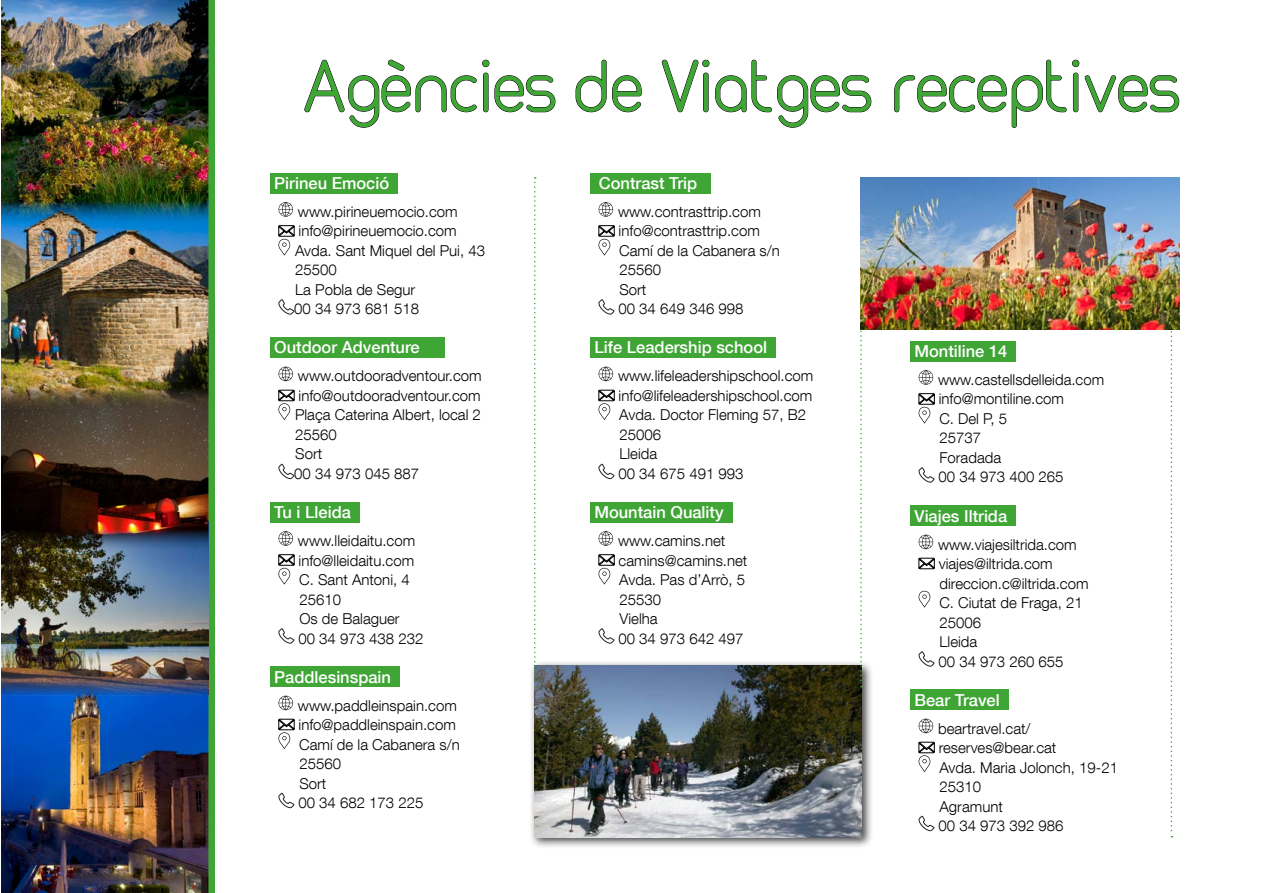
<style>
.page{position:relative;width:1263px;height:893px;background:#fff}
.page>*{position:absolute;margin:0;border:0;box-sizing:border-box;transform-origin:0 0}
.t1{font:82.5px "MAXWELLREGULAR";color:#3fa535}
.t2{font:500 16.5px "Helvetica Neue LT Com";color:#fff}
.t3{font:300 15px/19.5px "Helvetica Neue LT Com";color:#000}
</style>
<div class="page">
<svg style="left:208px;top:1px;width:7px;height:892px;background:#3e9c36"></svg>
<img style="left:1px;top:551px;width:207px;height:116px">
<img style="left:1px;top:412px;width:207px;height:139px">
<img style="left:1px;top:226px;width:207px;height:186px">
<img style="left:1px;top:0;width:207px;height:226px">
<svg style="left:304px;top:59px;width:252px;height:69px"></svg>
<svg style="left:575px;top:59px;width:67px;height:54px"></svg>
<svg style="left:661px;top:59px;width:211px;height:69px"></svg>
<svg style="left:894px;top:59px;width:285px;height:69px"></svg>
<div style="left:270px;top:173px;width:128px;height:20px;background:#3fa535"></div>
<div style="left:270px;top:337px;width:175px;height:21px;background:#3fa535"></div>
<div style="left:270px;top:502px;width:89px;height:20px;background:#3fa535"></div>
<div style="left:270px;top:666px;width:130px;height:21px;background:#3fa535"></div>
<svg style="left:279px;top:202px;width:14px;height:15px"></svg>
<svg style="left:278px;top:225px;width:17px;height:31px"></svg>
<svg style="left:278px;top:299px;width:17px;height:16px"></svg>
<svg style="left:279px;top:367px;width:14px;height:14px"></svg>
<svg style="left:278px;top:390px;width:17px;height:30px"></svg>
<svg style="left:278px;top:463px;width:17px;height:16px"></svg>
<svg style="left:279px;top:531px;width:14px;height:15px"></svg>
<svg style="left:278px;top:554px;width:17px;height:31px"></svg>
<svg style="left:278px;top:628px;width:17px;height:16px"></svg>
<svg style="left:279px;top:696px;width:14px;height:14px"></svg>
<svg style="left:278px;top:719px;width:17px;height:30px"></svg>
<svg style="left:278px;top:792px;width:17px;height:16px"></svg>
<div style="left:590px;top:173px;width:121px;height:20px;background:#3fa535"></div>
<div style="left:590px;top:337px;width:186px;height:21px;background:#3fa535"></div>
<div style="left:590px;top:502px;width:142px;height:20px;background:#3fa535"></div>
<svg style="left:599px;top:202px;width:14px;height:15px"></svg>
<svg style="left:598px;top:225px;width:17px;height:31px"></svg>
<svg style="left:598px;top:299px;width:17px;height:16px"></svg>
<svg style="left:599px;top:367px;width:14px;height:14px"></svg>
<svg style="left:598px;top:390px;width:17px;height:30px"></svg>
<svg style="left:598px;top:463px;width:17px;height:16px"></svg>
<svg style="left:599px;top:531px;width:14px;height:15px"></svg>
<svg style="left:598px;top:554px;width:17px;height:31px"></svg>
<svg style="left:598px;top:628px;width:17px;height:16px"></svg>
<div style="left:910px;top:341px;width:106px;height:20px;background:#3fa535"></div>
<div style="left:910px;top:505px;width:106px;height:21px;background:#3fa535"></div>
<div style="left:910px;top:689px;width:98px;height:21px;background:#3fa535"></div>
<svg style="left:919px;top:370px;width:14px;height:15px"></svg>
<svg style="left:918px;top:393px;width:17px;height:31px"></svg>
<svg style="left:918px;top:467px;width:17px;height:16px"></svg>
<svg style="left:919px;top:535px;width:14px;height:14px"></svg>
<svg style="left:918px;top:558px;width:17px;height:11px"></svg>
<svg style="left:919px;top:591px;width:11px;height:17px"></svg>
<svg style="left:918px;top:651px;width:17px;height:16px"></svg>
<svg style="left:919px;top:719px;width:14px;height:14px"></svg>
<svg style="left:918px;top:742px;width:17px;height:30px"></svg>
<svg style="left:918px;top:815px;width:17px;height:16px"></svg>
<img style="left:1px;top:667px;width:207px;height:226px">
<div style="left:528px;top:660px;width:345px;height:189px;background:#000;opacity:.75"></div>
<img style="left:534px;top:665px;width:328px;height:172px">
<svg style="left:534px;top:177px;width:2px;height:510px"></svg>
<svg style="left:860px;top:330px;width:2px;height:357px"></svg>
<svg style="left:1171px;top:331px;width:1px;height:506px"></svg>
<img style="left:860px;top:177px;width:319px;height:153px">
<h1 class="t1" style="left:303px;top:45px;width:879px">Agències de Viatges receptives</h1>
<p class="t2" style="left:274px;top:173px;width:116px">Pirineu Emoció</p>
<p class="t3" style="left:294px;top:202px;width:192px">www.pirineuemocio.com info@pirineuemocio.com<br>Avda. Sant Miquel del Pui, 43<br>25500<br>La Pobla de Segur<br>00 34 973 681 518</p>
<p class="t2" style="left:274px;top:338px;width:147px">Outdoor Adventure</p>
<p class="t3" style="left:294px;top:366px;width:189px">www.outdooradventour.com info@outdooradventour.com<br>Plaça Caterina Albert, local 2<br>25560<br>Sort<br>00 34 973 045 887</p>
<p class="t2" style="left:274px;top:502px;width:78px">Tu i Lleida</p>
<p class="t3" style="left:298px;top:531px;width:127px">www.lleidaitu.com info@lleidaitu.com<br>C. Sant Antoni, 4<br>25610<br>Os de Balaguer<br>00 34 973 438 232</p>
<p class="t2" style="left:274px;top:667px;width:118px">Paddlesinspain</p>
<p class="t3" style="left:298px;top:695px;width:163px">www.paddleinspain.com info@paddleinspain.com<br>Camí de la Cabanera s/n<br>25560<br>Sort<br>00 34 682 173 225</p>
<p class="t2" style="left:599px;top:173px;width:100px">Contrast Trip</p>
<p class="t3" style="left:618px;top:202px;width:163px">www.contrasttrip.com info@contrasttrip.com<br>Camí de la Cabanera s/n<br>25560<br>Sort<br>00 34 649 346 998</p>
<p class="t2" style="left:594px;top:338px;width:174px">Life Leadership school</p>
<p class="t3" style="left:618px;top:366px;width:197px">www.lifeleadershipschool.com info@lifeleadershipschool.com<br>Avda. Doctor Fleming 57, B2<br>25006<br>Lleida<br>00 34 675 491 993</p>
<p class="t2" style="left:594px;top:502px;width:131px">Mountain Quality</p>
<p class="t3" style="left:618px;top:531px;width:131px">www.camins.net camins@camins.net<br>Avda. Pas d’Arrò, 5<br>25530<br>Vielha<br>00 34 973 642 497</p>
<p class="t2" style="left:914px;top:341px;width:94px">Montiline 14</p>
<p class="t3" style="left:938px;top:370px;width:168px">www.castellsdelleida.com info@montiline.com<br>C. Del P, 5<br>25737<br>Foradada<br>00 34 973 400 265</p>
<p class="t2" style="left:914px;top:506px;width:94px">Viajes Iltrida</p>
<p class="t3" style="left:938px;top:534px;width:152px">www.viajesiltrida.com viajes@iltrida.com direccion.c@iltrida.com<br>C. Ciutat de Fraga, 21<br>25006<br>Lleida<br>00 34 973 260 655</p>
<p class="t2" style="left:914px;top:690px;width:87px">Bear Travel</p>
<p class="t3" style="left:938px;top:718px;width:181px">beartravel.cat/ reserves@bear.cat<br>Avda. Maria Jolonch, 19-21<br>25310<br>Agramunt<br>00 34 973 392 986</p>
</div>
